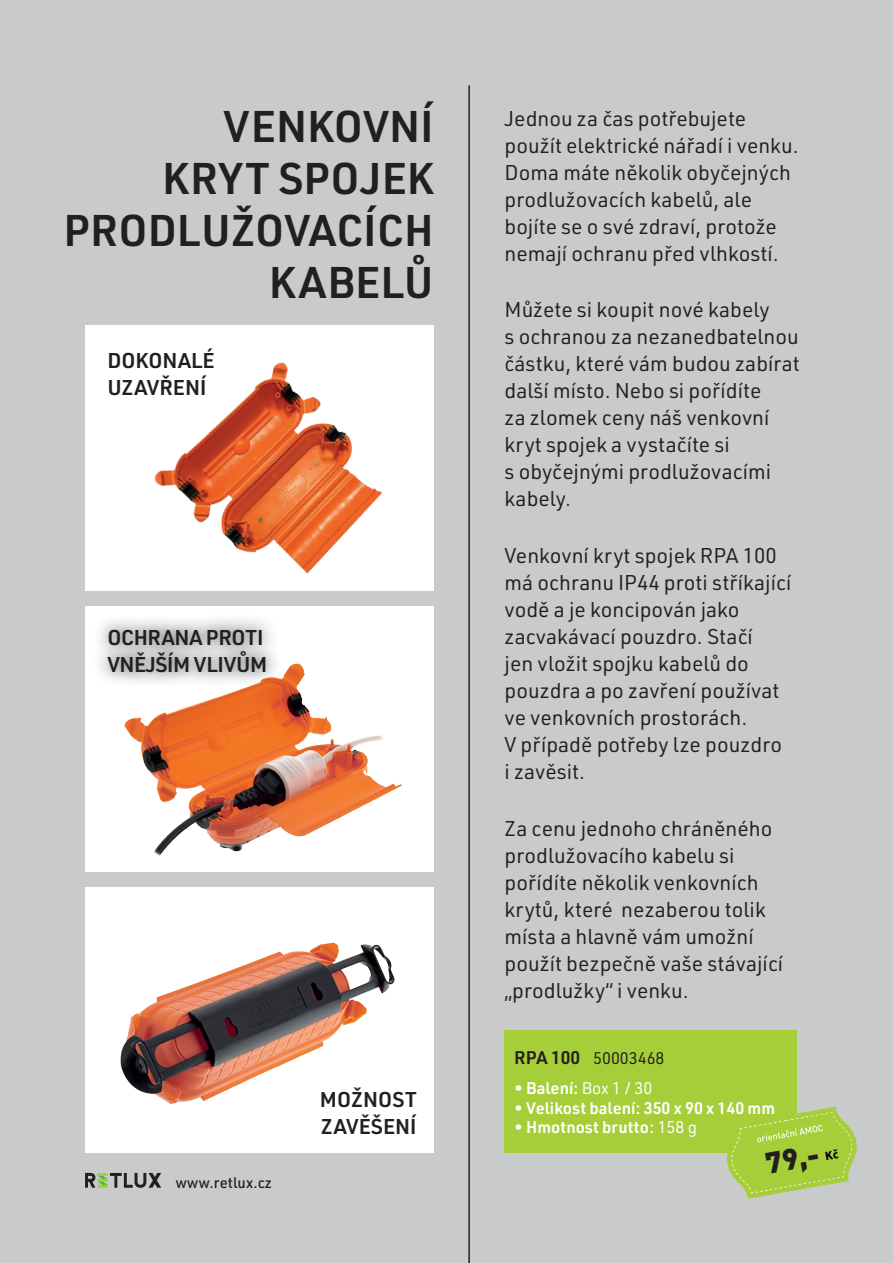
<style>
.page{position:relative;width:893px;height:1263px;background:#c9cacc}
.page>*{position:absolute;margin:0;border:0;box-sizing:border-box;transform-origin:0 0}
.t1{font:600 43.5px/52.2px "URWDIN";color:#231f20;text-align:right}
.t2{font:900 29.55px "DIN Pro";color:#231f20}
.t3{font:21px/27px "URWDIN";color:#231f20}
.t4{font:600 21px/27px "URWDIN";color:#231f20}
.t5{font:600 21px/27px "URWDIN";letter-spacing:-.02em;color:#231f20}
.t6{font:600 18px "URWDIN";color:#231f20}
.t7{font:600 16.5px "URWDIN";color:#fff}
.t8{font:16.5px "URWDIN";color:#fff}
.t9{font:16.5px "URWDIN";color:#231f20}
.t10{font:500 15px "URWDIN";color:#231f20}
.s1{font-weight:600}
.s2{font-weight:400}
</style>
<div class="page">
<hr style="left:468px;top:86px;width:2px;height:1177px;background:#231f20">
<svg style="left:85px;top:1173px;width:76px;height:15px"></svg>
<div style="left:504px;top:1030px;width:293px;height:123px;background:#a6ce39"></div>
<svg style="left:727px;top:1107px;width:130px;height:92px"></svg>
<div style="left:85px;top:326px;width:349px;height:265px;background:#fff"></div>
<img style="left:154px;top:362px;width:228px;height:212px">
<div style="left:85px;top:606px;width:349px;height:266px;background:#fff"></div>
<img style="left:124px;top:663px;width:278px;height:193px">
<div style="left:85px;top:887px;width:349px;height:266px;background:#fff"></div>
<img style="left:120px;top:942px;width:275px;height:162px">
<svg style="left:99px;top:620px;width:182px;height:67px"></svg>
<p class="t1" style="left:64px;top:98px;width:372px">VENKOVNÍ<br>KRYT SPOJEK<br>PRODLUŽOVACÍCH<br>KABELŮ</p>
<p class="t4" style="left:107px;top:346px;width:109px">DOKONALÉ</p>
<p class="t4" style="left:107px;top:373px;width:101px">UZAVŘENÍ</p>
<p class="t5" style="left:107px;top:623px;width:161px">OCHRANA PROTI<br>VNĚJŠÍM VLIVŮM</p>
<p class="t10" style="left:175px;top:1172px;width:98px">www.retlux.cz</p>
<p class="t4" style="left:320px;top:1085px;width:98px">MOŽNOST<br>ZAVĚŠENÍ</p>
<p class="t3" style="left:504px;top:104px;width:296px">Jednou za čas potřebujete použít elektrické nářadí i venku.<br>Doma máte několik obyčejných prodlužovacích kabelů, ale bojíte se o své zdraví, protože nemají ochranu před vlhkostí.</p>
<p class="t3" style="left:504px;top:296px;width:297px">Můžete si koupit nové kabely<br>s ochranou za nezanedbatelnou částku, které vám budou zabírat další místo. Nebo si pořídíte<br>za zlomek ceny náš venkovní kryt spojek a vystačíte si<br>s obyčejnými prodlužovacími kabely.</p>
<p class="t3" style="left:504px;top:541px;width:288px">Venkovní kryt spojek RPA 100 má ochranu IP44 proti stříkající vodě a je koncipován jako zacvakávací pouzdro. Stačí<br>jen vložit spojku kabelů do pouzdra a po zavření používat ve venkovních prostorách.<br>V případě potřeby lze pouzdro i zavěsit.</p>
<p class="t3" style="left:504px;top:814px;width:280px">Za cenu jednoho chráněného prodlužovacího kabelu si pořídíte několik venkovních krytů, které nezaberou tolik místa a hlavně vám umožní použít bezpečně vaše stávající „prodlužky“ i venku.</p>
<p class="t6" style="left:514px;top:1045px;width:68px">RPA 100</p>
<p class="t9" style="left:593px;top:1047px;width:73px">50003468</p>
<p class="t8" style="left:514px;top:1077px;width:140px">• <span class="s1">Balení:</span> Box 1 / 30</p>
<p class="t7" style="left:514px;top:1096px;width:263px"><span class="s2">•</span> Velikost balení: 350 x 90 x 140 mm</p>
<p class="t7" style="left:514px;top:1116px;width:184px"><span class="s2">•</span> Hmotnost brutto: <span class="s2">158 g</span></p>
<p class="t2" style="left:762px;top:1138px;width:55px;rotate:-10deg">79,-</p>
</div>
